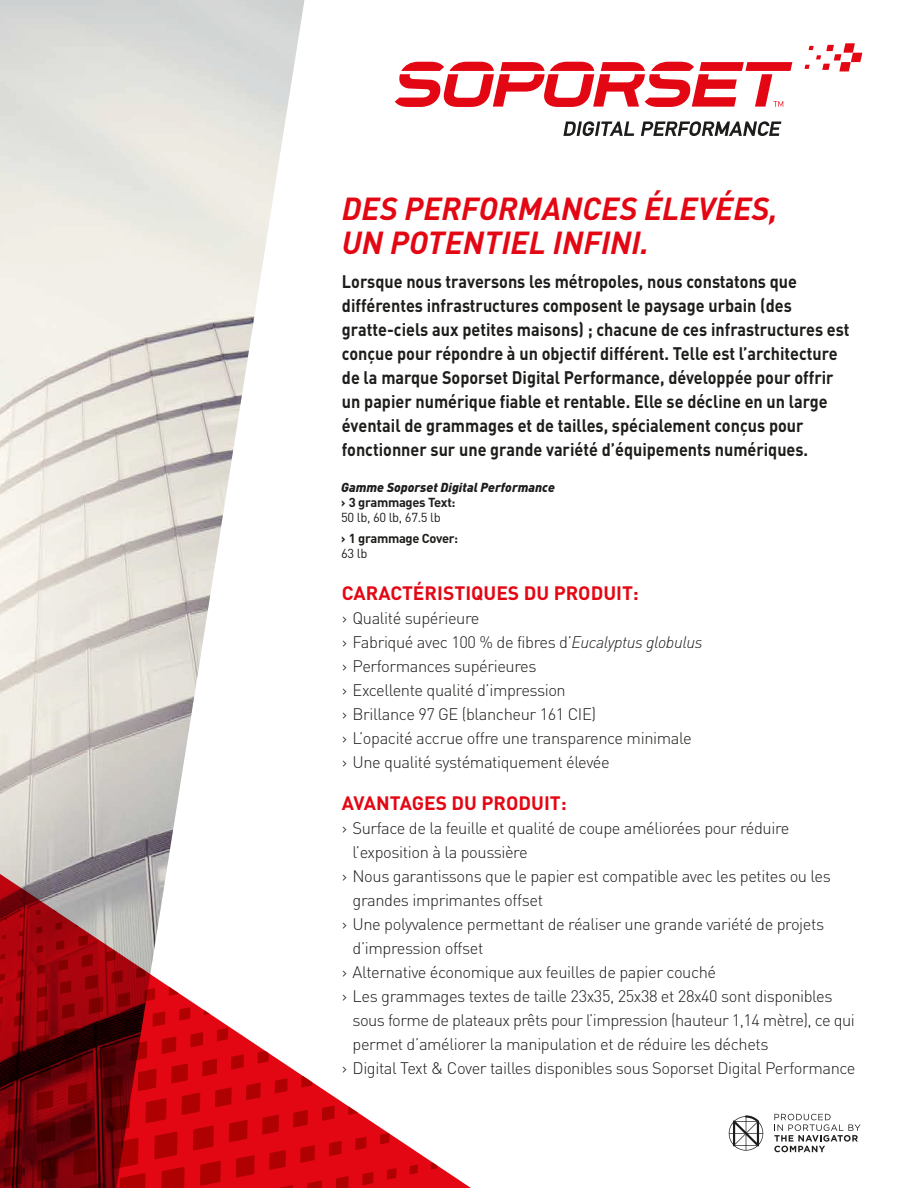
<style>
.page{position:relative;width:918px;height:1188px;background:#fff}
.page>*{position:absolute;margin:0;border:0;box-sizing:border-box;transform-origin:0 0}
.t1{font:italic 700 31.5px/34.2px "DIN";color:#e30613}
.t2{font:700 19.2px "DIN";letter-spacing:-.005em;color:#e30613}
.t3{font:700 18px/24px "DIN";color:#1d1d1b;scale:.9 1}
.t4{font:300 16.5px/24px "DIN";letter-spacing:-.025em;color:#1d1d1b}
.t5{font:700 12.9px "DIN";letter-spacing:-.025em;color:#1d1d1b}
.t6{font:italic 900 12.9px "DIN";color:#1d1d1b}
.t7{font:12.9px "DIN";letter-spacing:-.025em;color:#1d1d1b}
.s1{font-style:italic}
</style>
<div class="page">
<svg style="left:563px;top:121px;width:71px;height:15px"></svg>
<svg style="left:641px;top:121px;width:140px;height:15px"></svg>
<svg style="left:805px;top:43px;width:57px;height:28px"></svg>
<svg style="left:395px;top:62px;width:397px;height:45px"></svg>
<svg style="left:729px;top:1115px;width:35px;height:36px"></svg>
<svg style="left:774px;top:1114px;width:87px;height:38px"></svg>
<svg style="left:0;top:0;width:305px;height:792px"></svg>
<svg style="left:0;top:792px;width:179px;height:63px;background:#c4c1be"></svg>
<svg style="left:0;top:855px;width:471px;height:333px"></svg>
<h1 class="t1" style="left:342px;top:190px;width:437px">DES PERFORMANCES ÉLEVÉES,<br>UN POTENTIEL INFINI.</h1>
<p class="t3" style="left:342px;top:269px;width:565px">Lorsque nous traversons les métropoles, nous constatons que différentes infrastructures composent le paysage urbain (des gratte-ciels aux petites maisons) ; chacune de ces infrastructures est conçue pour répondre à un objectif différent. Telle est l’architecture de la marque Soporset Digital Performance, développée pour offrir un papier numérique fiable et rentable. Elle se décline en un large éventail de grammages et de tailles, spécialement conçus pour fonctionner sur une grande variété d’équipements numériques.</p>
<p class="t6" style="left:341px;top:479px;width:215px">Gamme Soporset Digital Performance</p>
<p class="t5" style="left:341px;top:494px;width:116px">› 3 grammages Text:</p>
<p class="t7" style="left:341px;top:509px;width:101px">50 lb, 60 lb, 67.5 lb</p>
<p class="t5" style="left:341px;top:530px;width:119px">› 1 grammage Cover:</p>
<p class="t7" style="left:341px;top:545px;width:28px">63 lb</p>
<p class="t2" style="left:342px;top:580px;width:298px">CARACTÉRISTIQUES DU PRODUIT:</p>
<p class="t4" style="left:342px;top:606px;width:362px">› Qualité supérieure<br>› Fabriqué avec 100 % de fibres d’<span class="s1">Eucalyptus globulus </span>› Performances supérieures<br>› Excellente qualité d’impression<br>› Brillance 97 GE (blancheur 161 CIE)<br>› L’opacité accrue offre une transparence minimale<br>› Une qualité systématiquement élevée</p>
<p class="t2" style="left:342px;top:791px;width:226px">AVANTAGES DU PRODUIT:</p>
<p class="t4" style="left:342px;top:816px;width:449px">› Surface de la feuille et qualité de coupe améliorées pour réduire</p>
<p class="t4" style="left:353px;top:840px;width:177px">l’exposition à la poussière</p>
<p class="t4" style="left:342px;top:864px;width:490px">› Nous garantissons que le papier est compatible avec les petites ou les</p>
<p class="t4" style="left:353px;top:888px;width:192px">grandes imprimantes offset</p>
<p class="t4" style="left:342px;top:912px;width:484px">› Une polyvalence permettant de réaliser une grande variété de projets</p>
<p class="t4" style="left:353px;top:936px;width:132px">d’impression offset</p>
<p class="t4" style="left:342px;top:960px;width:376px">› Alternative économique aux feuilles de papier couché</p>
<p class="t4" style="left:342px;top:984px;width:492px">› Les grammages textes de taille 23x35, 25x38 et 28x40 sont disponibles</p>
<p class="t4" style="left:353px;top:1008px;width:504px">sous forme de plateaux prêts pour l’impression (hauteur 1,14 mètre), ce qui</p>
<p class="t4" style="left:353px;top:1032px;width:418px">permet d’améliorer la manipulation et de réduire les déchets</p>
<p class="t4" style="left:342px;top:1056px;width:515px">› Digital Text &amp; Cover tailles disponibles sous Soporset Digital Performance</p>
</div>
